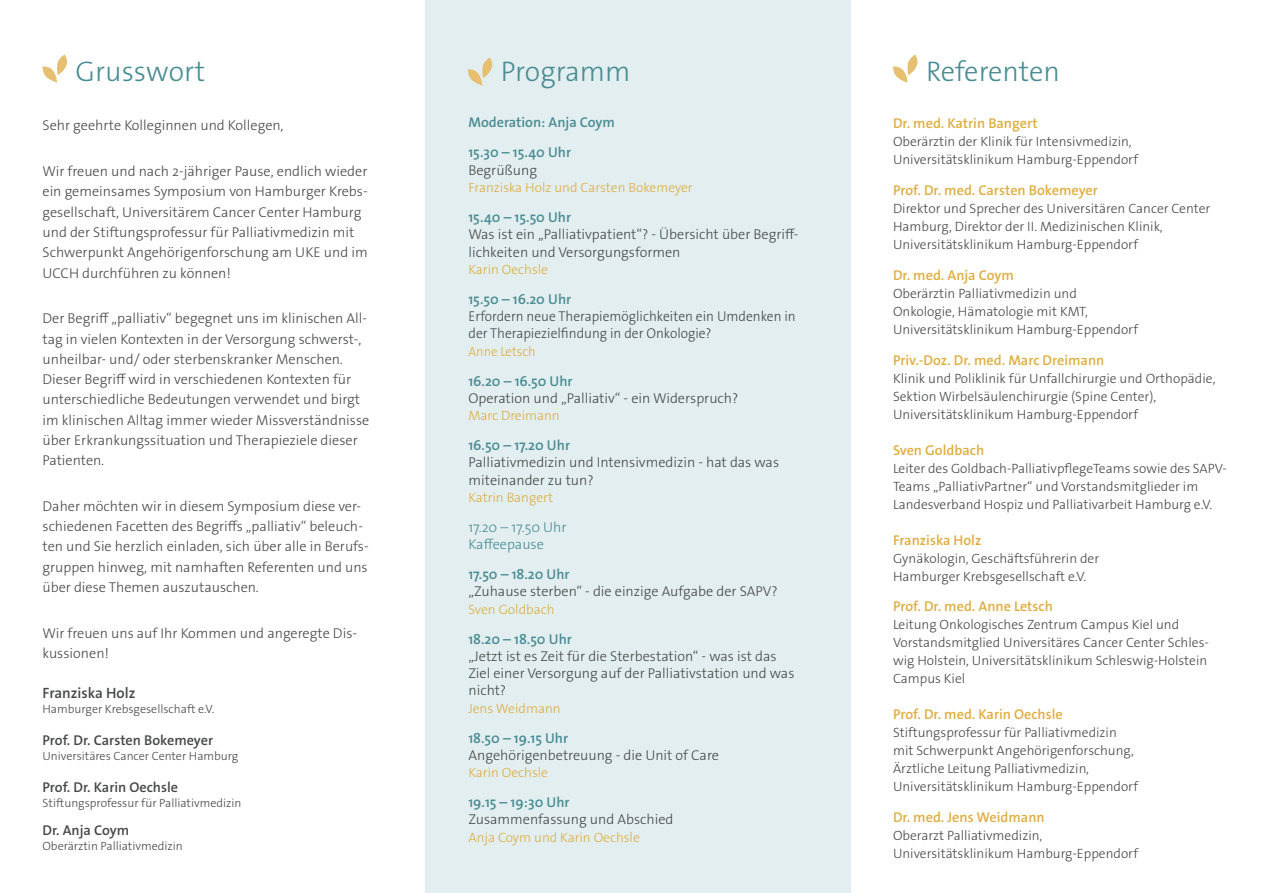
<style>
.page{position:relative;width:1263px;height:893px;background:#fff}
.page>*{position:absolute;margin:0;border:0;box-sizing:border-box;transform-origin:0 0}
.t1{font:300 28.5px "The Sans Os F";color:#498c93}
.t2{font:600 15px "The Sans Os F";color:#464748}
.t3{font:300 14.25px/20.2px "The Sans Os F";color:#464748}
.t4{font:600 14.25px "The Sans Os F";color:#dfae41}
.t5{font:300 14.25px/17.2px "The Sans Os F";color:#464748;scale:.95 1}
.t6{font:600 14.25px "The Sans Os F";color:#464748}
.t7{font:600 14.25px/17.2px "The Sans Os F";color:#498c93}
.t8{font:300 14.25px/17.2px "The Sans Os F";color:#498c93}
.t9{font:300 13.5px/18px "The Sans Os F";color:#464748}
.t10{font:300 13.5px "The Sans Os F";color:#dfae41}
.t11{font:300 13.5px "The Sans Os F";color:#dfae41;scale:.95 1}
.t12{font:300 12px "The Sans Os F";color:#464748}
.s1{font-weight:300;color:#464748}
.s2{font-weight:600;color:#498c93}
</style>
<div class="page">
<div style="left:425px;top:0;width:425px;height:893px;background:#e2eeef"></div>
<svg style="left:42px;top:55px;width:25px;height:28px"></svg>
<svg style="left:893px;top:55px;width:25px;height:28px"></svg>
<svg style="left:468px;top:57px;width:25px;height:29px"></svg>
<p class="t1" style="left:76px;top:54px;width:131px">Grusswort</p>
<p class="t3" style="left:43px;top:116px;width:242px">Sehr geehrte Kolleginnen und Kollegen,</p>
<p class="t3" style="left:43px;top:161px;width:327px">Wir freuen und nach 2-jähriger Pause, endlich wieder ein gemeinsames Symposium von Hamburger Krebs&shy;gesellschaft, Universitärem Cancer Center Hamburg und der Stiftungsprofessur für Palliativmedizin mit Schwerpunkt Angehörigenforschung am UKE und im UCCH durchführen zu können!</p>
<p class="t3" style="left:43px;top:308px;width:328px">Der Begriff „palliativ“ begegnet uns im klinischen All&shy;tag in vielen Kontexten in der Versorgung schwerst-, unheilbar- und/ oder sterbenskranker Menschen.<br>Dieser Begriff wird in verschiedenen Kontexten für unterschiedliche Bedeutungen verwendet und birgt im klinischen Alltag immer wieder Missverständnisse über Erkrankungssituation und Therapieziele dieser Patienten.</p>
<p class="t3" style="left:43px;top:496px;width:328px">Daher möchten wir in diesem Symposium diese ver&shy;schiedenen Facetten des Begriffs „palliativ“ beleuch&shy;ten und Sie herzlich einladen, sich über alle in Berufs&shy;gruppen hinweg, mit namhaften Referenten und uns über diese Themen auszutauschen.</p>
<p class="t3" style="left:43px;top:623px;width:316px">Wir freuen uns auf Ihr Kommen und angeregte Dis&shy;kussionen!</p>
<p class="t2" style="left:43px;top:684px;width:95px">Franziska Holz</p>
<p class="t12" style="left:43px;top:702px;width:173px">Hamburger Krebsgesellschaft e.V.</p>
<p class="t6" style="left:43px;top:731px;width:172px">Prof. Dr. Carsten Bokemeyer</p>
<p class="t12" style="left:43px;top:749px;width:197px">Universitäres Cancer Center Hamburg</p>
<p class="t6" style="left:43px;top:778px;width:137px">Prof. Dr. Karin Oechsle</p>
<p class="t12" style="left:43px;top:796px;width:200px">Stiftungsprofessur für Palliativmedizin</p>
<p class="t6" style="left:43px;top:821px;width:88px">Dr. Anja Coym</p>
<p class="t12" style="left:43px;top:838px;width:142px">Oberärztin Palliativmedizin</p>
<p class="t1" style="left:501px;top:54px;width:131px">Programm</p>
<p class="t7" style="left:468px;top:114px;width:148px">Moderation: Anja Coym</p>
<p class="t7" style="left:468px;top:144px;width:104px">15.30 – 15.40 Uhr<br><span class="s1">Begrüßung</span></p>
<p class="t10" style="left:468px;top:179px;width:226px">Franziska Holz und Carsten Bokemeyer</p>
<p class="t3" style="left:468px;top:209px;width:331px;line-height:17.2px"><span class="s2">15.40 – 15.50 Uhr<br></span>Was ist ein „Palliativpatient“? - Übersicht über Begriff&shy;lichkeiten und Versorgungsformen</p>
<p class="t10" style="left:468px;top:260px;width:81px">Karin Oechsle</p>
<p class="t5" style="left:468px;top:290px;width:346px"><span class="s2">15.50 – 16.20 Uhr<br></span>Erfordern neue Therapiemöglichkeiten ein Umdenken in der Therapiezielfindung in der Onkologie?</p>
<p class="t11" style="left:468px;top:342px;width:72px">Anne Letsch</p>
<p class="t3" style="left:468px;top:372px;width:271px;line-height:17.2px"><span class="s2">16.20 – 16.50 Uhr<br></span>Operation und „Palliativ“ - ein Widerspruch?</p>
<p class="t10" style="left:468px;top:407px;width:93px">Marc Dreimann</p>
<p class="t3" style="left:468px;top:437px;width:312px;line-height:17.2px"><span class="s2">16.50 – 17.20 Uhr<br></span>Palliativmedizin und Intensivmedizin - hat das was miteinander zu tun?</p>
<p class="t10" style="left:468px;top:489px;width:86px">Katrin Bangert</p>
<p class="t8" style="left:468px;top:518px;width:100px">17.20 – 17.50 Uhr<br>Kaffeepause</p>
<p class="t3" style="left:468px;top:566px;width:311px;line-height:17.2px"><span class="s2">17.50 – 18.20 Uhr<br></span>„Zuhause sterben“ - die einzige Aufgabe der SAPV?</p>
<p class="t10" style="left:468px;top:600px;width:88px">Sven Goldbach</p>
<p class="t3" style="left:468px;top:630px;width:327px;line-height:17.2px"><span class="s2">18.20 – 18.50 Uhr<br></span>„Jetzt ist es Zeit für die Sterbestation“ - was ist das Ziel einer Versorgung auf der Palliativstation und was nicht?</p>
<p class="t10" style="left:468px;top:699px;width:94px">Jens Weidmann</p>
<p class="t3" style="left:468px;top:729px;width:252px;line-height:17.2px"><span class="s2">18.50 – 19.15 Uhr<br></span>Angehörigenbetreuung - die Unit of Care</p>
<p class="t10" style="left:468px;top:764px;width:81px">Karin Oechsle</p>
<p class="t3" style="left:468px;top:794px;width:206px;line-height:17.2px"><span class="s2">19.15 – 19:30 Uhr<br></span>Zusammenfassung und Abschied</p>
<p class="t10" style="left:468px;top:828px;width:173px">Anja Coym und Karin Oechsle</p>
<p class="t1" style="left:926px;top:54px;width:136px">Referenten</p>
<p class="t4" style="left:893px;top:114px;width:146px">Dr. med. Katrin Bangert</p>
<p class="t9" style="left:893px;top:133px;width:246px">Oberärztin der Klinik für Intensivmedizin,<br>Universitätsklinikum Hamburg-Eppendorf</p>
<p class="t4" style="left:893px;top:181px;width:206px">Prof. Dr. med. Carsten Bokemeyer</p>
<p class="t9" style="left:893px;top:200px;width:319px">Direktor und Sprecher des Universitären Cancer Center<br>Hamburg, Direktor der II. Medizinischen Klinik,<br>Universitätsklinikum Hamburg-Eppendorf</p>
<p class="t4" style="left:893px;top:266px;width:122px">Dr. med. Anja Coym</p>
<p class="t9" style="left:893px;top:284px;width:246px">Oberärztin Palliativmedizin und<br>Onkologie, Hämatologie mit KMT,<br>Universitätsklinikum Hamburg-Eppendorf</p>
<p class="t4" style="left:893px;top:351px;width:213px">Priv.-Doz. Dr. med. Marc Dreimann</p>
<p class="t9" style="left:893px;top:369px;width:324px">Klinik und Poliklinik für Unfallchirurgie und Orthopädie,<br>Sektion Wirbelsäulenchirurgie (Spine Center),<br>Universitätsklinikum Hamburg-Eppendorf</p>
<p class="t4" style="left:893px;top:441px;width:93px">Sven Goldbach</p>
<p class="t9" style="left:893px;top:459px;width:335px">Leiter des Goldbach-PalliativpflegeTeams sowie des SAPV-<br>Teams „PalliativPartner“ und Vorstandsmitglieder im<br>Landesverband Hospiz und Palliativarbeit Hamburg e.V.</p>
<p class="t4" style="left:893px;top:531px;width:90px">Franziska Holz</p>
<p class="t9" style="left:893px;top:549px;width:208px">Gynäkologin, Geschäftsführerin der<br>Hamburger Krebsgesellschaft e.V.</p>
<p class="t4" style="left:893px;top:597px;width:161px">Prof. Dr. med. Anne Letsch</p>
<p class="t9" style="left:893px;top:616px;width:317px">Leitung Onkologisches Zentrum Campus Kiel und Vorstandsmitglied Universitäres Cancer Center Schles&shy;wig Holstein, Universitätsklinikum Schleswig-Holstein Campus Kiel</p>
<p class="t4" style="left:893px;top:705px;width:171px">Prof. Dr. med. Karin Oechsle</p>
<p class="t9" style="left:893px;top:724px;width:246px">Stiftungsprofessur für Palliativmedizin mit Schwerpunkt Angehörigenforschung, Ärztliche Leitung Palliativmedizin, Universitätsklinikum Hamburg-Eppendorf</p>
<p class="t4" style="left:893px;top:808px;width:153px">Dr. med. Jens Weidmann</p>
<p class="t9" style="left:893px;top:827px;width:246px">Oberarzt Palliativmedizin,<br>Universitätsklinikum Hamburg-Eppendorf</p>
</div>
